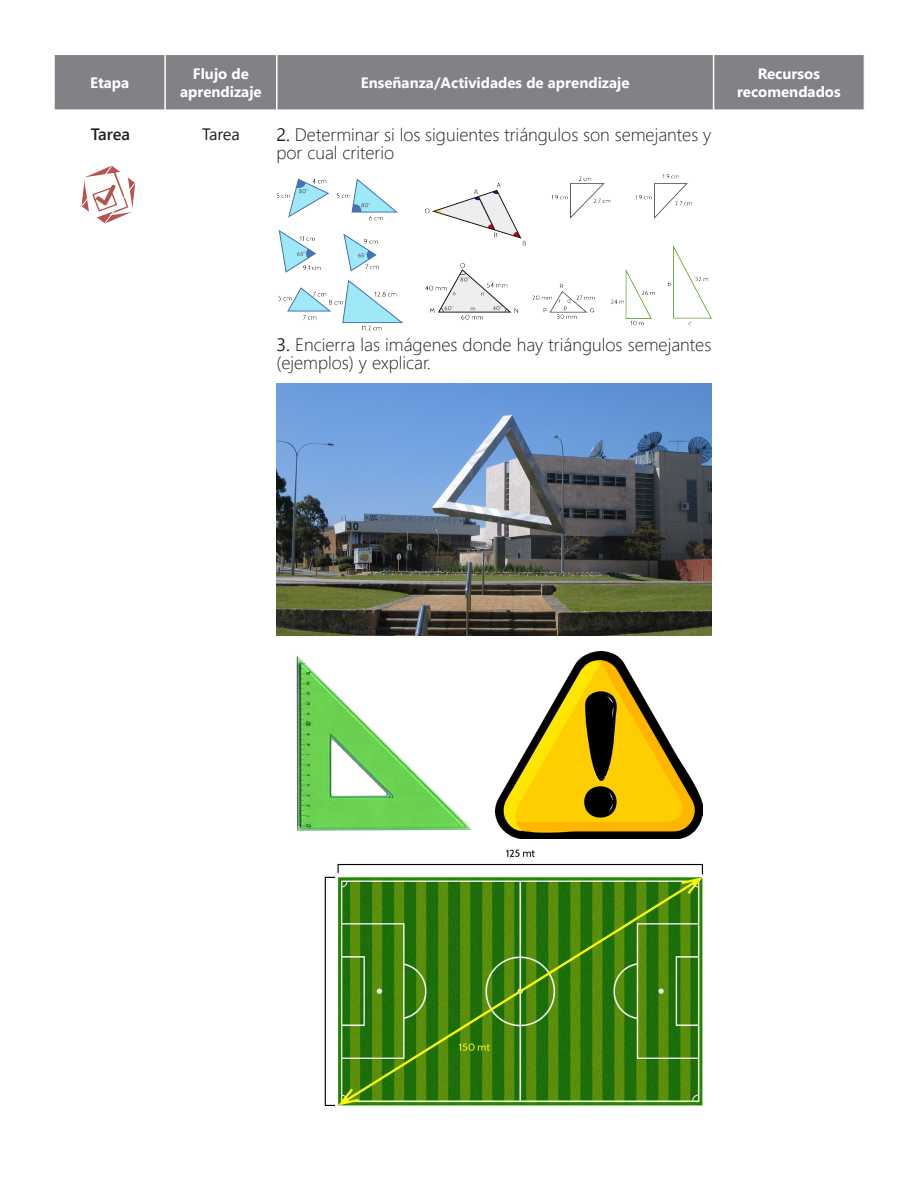
<style>
.page{position:relative;width:918px;height:1188px;background:#fff}
.page>*{position:absolute;margin:0;border:0;box-sizing:border-box;transform-origin:0 0}
.Tex_gen{font:300 18px/18px "Segoe UI";color:#231f20}
.Tex_gen-2{font:600 16.5px "Segoe UI";letter-spacing:-.005em;color:#231f20}
.Tex_gen-3{font:16.5px "Segoe UI";letter-spacing:-.005em;color:#231f20}
.t1{font:700 15px/18px "Segoe UI";color:#fff;text-align:center}
.s1{font-weight:400}
</style>
<div class="page">
<div style="left:56px;top:56px;width:806px;height:53px;background:#808285"></div>
<hr style="left:164px;top:55px;width:2px;height:54px;background:#fff">
<hr style="left:276px;top:55px;width:2px;height:54px;background:#fff">
<hr style="left:713px;top:55px;width:1px;height:54px;background:#fff">
<div style="left:54px;top:54px;width:810px;height:57px;border:1px solid #fff"></div>
<svg style="left:81px;top:166px;width:54px;height:58px"></svg>
<img style="left:276px;top:174px;width:435px;height:157px">
<img style="left:276px;top:384px;width:435px;height:251px">
<img style="left:296px;top:656px;width:176px;height:175px">
<img style="left:495px;top:651px;width:208px;height:187px">
<img style="left:324px;top:849px;width:379px;height:257px">
<p class="t1" style="left:90px;top:73px;width:41px">Etapa</p>
<p class="t1" style="left:180px;top:64px;width:83px">Flujo de aprendizaje</p>
<p class="t1" style="left:361px;top:73px;width:270px">Enseñanza/Actividades de aprendizaje</p>
<p class="t1" style="left:737px;top:64px;width:105px">Recursos recomendados</p>
<p class="Tex_gen-2" style="left:91px;top:120px;width:41px">Tarea</p>
<p class="Tex_gen-3" style="left:202px;top:120px;width:39px">Tarea</p>
<p class="Tex_gen" style="left:276px;top:124px;width:436px"><span class="s1">2.</span> Determinar si los siguientes triángulos son semejantes y por cual criterio</p>
<p class="Tex_gen" style="left:276px;top:335px;width:436px"><span class="s1">3.</span> Encierra las imágenes donde hay triángulos semejantes (ejemplos) y explicar.</p>
</div>
